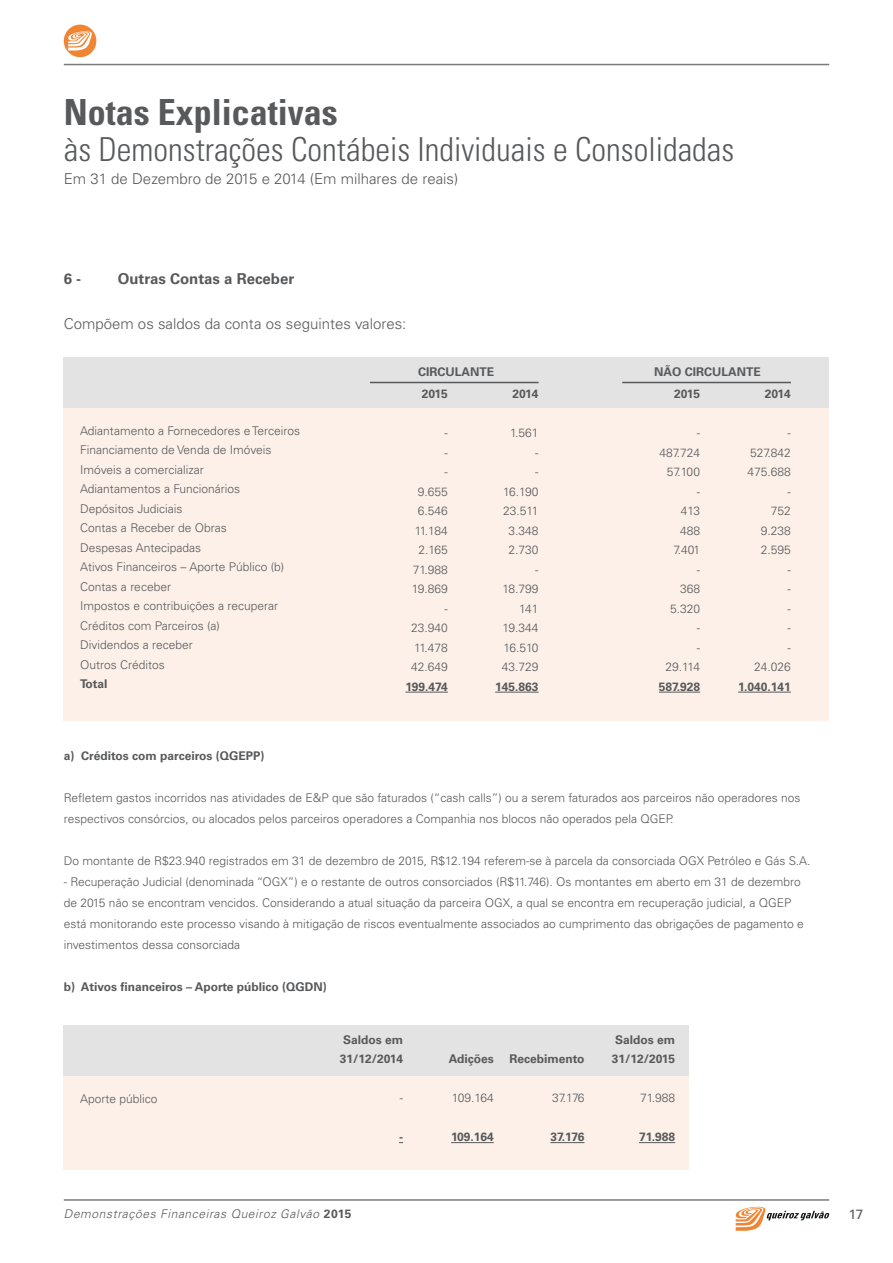
<style>
.page{position:relative;width:893px;height:1263px;background:#fff}
.page>*{position:absolute;margin:0;border:0;box-sizing:border-box;transform-origin:0 0}
.t1{font:700 condensed 36px "Univers";color:#58595b}
.t2{font:300 condensed 33px "Univers";color:#58595b}
.t3{font:300 15px "Univers";color:#58595b}
.t4{font:700 15px "Univers";color:#58595b}
.t5{font:13.5px "Univers";color:#58595b}
.t6{font:300 12px/19.5px "Univers";color:#58595b;text-align:right}
.t7{font:700 12px/19.5px "Univers";color:#58595b}
.t8{font:italic 300 12px "Univers";letter-spacing:.05em;color:#58595b}
.s1{font-weight:700;font-style:normal}
</style>
<div class="page">
<svg style="left:735px;top:1207px;width:94px;height:24px"></svg>
<hr style="left:64px;top:1199px;width:765px;height:2px;background:#58595b">
<hr style="left:64px;top:64px;width:765px;height:1px;background:#58595b">
<div style="left:64px;top:25px;width:32px;height:32px;background:#f08534;border-radius:50%"></div>
<svg style="left:68px;top:31px;width:24px;height:20px"></svg>
<div style="left:64px;top:357px;width:765px;height:363px;background:#fcf0e8"></div>
<div style="left:64px;top:357px;width:765px;height:51px;background:#e3e3e3"></div>
<hr style="left:405px;top:692px;width:43px;height:1px;background:#58595b">
<hr style="left:495px;top:692px;width:44px;height:1px;background:#58595b">
<hr style="left:370px;top:382px;width:169px;height:1px;background:#58595b">
<hr style="left:659px;top:692px;width:41px;height:1px;background:#58595b">
<hr style="left:738px;top:692px;width:53px;height:1px;background:#58595b">
<hr style="left:622px;top:382px;width:169px;height:1px;background:#58595b">
<div style="left:64px;top:1025px;width:625px;height:144px;background:#fcf0e8"></div>
<div style="left:64px;top:1025px;width:625px;height:51px;background:#e3e3e3"></div>
<hr style="left:451px;top:1142px;width:43px;height:1px;background:#58595b">
<hr style="left:550px;top:1142px;width:34px;height:1px;background:#58595b">
<hr style="left:639px;top:1142px;width:36px;height:1px;background:#58595b">
<h1 class="t1" style="left:64px;top:90px;width:275px">Notas Explicativas</h1>
<h2 class="t2" style="left:64px;top:130px;width:672px">às Demonstrações Contábeis Individuais e Consolidadas</h2>
<p class="t3" style="left:64px;top:169px;width:396px">Em 31 de Dezembro de 2015 e 2014 (Em milhares de reais)</p>
<p class="t4" style="left:64px;top:270px;width:19px">6 -</p>
<p class="t4" style="left:118px;top:270px;width:178px">Outras Contas a Receber</p>
<p class="t3" style="left:64px;top:314px;width:344px">Compõem os saldos da conta os seguintes valores:</p>
<p class="t7" style="left:418px;top:362px;width:77px">CIRCULANTE</p>
<p class="t6" style="left:80px;top:421px;width:222px;text-align:left">Adiantamento a Fornecedores e Terceiros<br>Financiamento de Venda de Imóveis<br>Imóveis a comercializar<br>Adiantamentos a Funcionários<br>Depósitos Judiciais<br>Contas a Receber de Obras<br>Despesas Antecipadas<br>Ativos Financeiros – Aporte Público (b)<br>Contas a receber<br>Impostos e contribuições a recuperar<br>Créditos com Parceiros (a)<br>Dividendos a receber<br>Outros Créditos</p>
<p class="t7" style="left:80px;top:674px;width:29px">Total</p>
<p class="t7" style="left:422px;top:384px;width:28px">2015</p>
<p class="t6" style="left:411px;top:423px;width:38px">-<br>-<br>-<br>9.655<br>6.546<br>11.184<br>2.165<br>71.988<br>19.869 -<br>23.940<br>11.478<br>42.649</p>
<p class="t7" style="left:405px;top:677px;width:44px">199.474</p>
<p class="t7" style="left:513px;top:384px;width:28px">2014</p>
<p class="t6" style="left:502px;top:423px;width:38px">1.561<br>-<br>-<br>16.190<br>23.511<br>3.348<br>2.730<br>-<br>18.799<br>141<br>19.344<br>16.510<br>43.729</p>
<p class="t7" style="left:495px;top:677px;width:45px">145.863</p>
<p class="t7" style="left:654px;top:362px;width:108px">NÃO CIRCULANTE</p>
<p class="t7" style="left:674px;top:384px;width:28px">2015</p>
<p class="t6" style="left:659px;top:423px;width:42px">-<br>487.724<br>57.100<br>-<br>413<br>488<br>7.401<br>-<br>368<br>5.320<br>-<br>-<br>29.114</p>
<p class="t7" style="left:659px;top:677px;width:43px">587.928</p>
<p class="t7" style="left:765px;top:384px;width:28px">2014</p>
<p class="t6" style="left:747px;top:423px;width:45px">-<br>527.842<br>475.688 -<br>752<br>9.238<br>2.595<br>-<br>-<br>-<br>-<br>-<br>24.026</p>
<p class="t7" style="left:738px;top:677px;width:54px">1.040.141</p>
<p class="t7" style="left:64px;top:746px;width:202px">a) Créditos com parceiros (QGEPP)</p>
<p class="t6" style="left:64px;top:787px;width:738px;line-height:21px;text-align:left">Refletem gastos incorridos nas atividades de E&amp;P que são faturados (“cash calls”) ou a serem faturados aos parceiros não operadores nos respectivos consórcios, ou alocados pelos parceiros operadores a Companhia nos blocos não operados pela QGEP.</p>
<p class="t6" style="left:64px;top:851px;width:748px">Do montante de R$23.940 registrados em 31 de dezembro de 2015, R$12.194 referem-se à parcela da consorciada OGX Petróleo e Gás S.A.</p>
<p class="t6" style="left:64px;top:871px;width:742px;line-height:21px;text-align:left">- Recuperação Judicial (denominada “OGX”) e o restante de outros consorciados (R$11.746). Os montantes em aberto em 31 de dezembro de 2015 não se encontram vencidos. Considerando a atual situação da parceira OGX, a qual se encontra em recuperação judicial, a QGEP está monitorando este processo visando à mitigação de riscos eventualmente associados ao cumprimento das obrigações de pagamento e investimentos dessa consorciada</p>
<p class="t7" style="left:64px;top:977px;width:265px">b) Ativos financeiros – Aporte público (QGDN)</p>
<p class="t6" style="left:80px;top:1089px;width:79px">Aporte público</p>
<p class="t7" style="left:340px;top:1030px;width:65px">Saldos em<br>31/12/2014</p>
<p class="t6" style="left:400px;top:1088px;width:5px">-</p>
<p class="t7" style="left:399px;top:1127px;width:5px">-</p>
<p class="t7" style="left:449px;top:1049px;width:47px">Adições</p>
<p class="t6" style="left:452px;top:1088px;width:43px">109.164</p>
<p class="t7" style="left:451px;top:1127px;width:44px">109.164</p>
<p class="t7" style="left:509px;top:1049px;width:77px">Recebimento</p>
<p class="t6" style="left:552px;top:1088px;width:34px">37.176</p>
<p class="t7" style="left:550px;top:1127px;width:36px">37.176</p>
<p class="t7" style="left:612px;top:1030px;width:65px">Saldos em<br>31/12/2015</p>
<p class="t6" style="left:640px;top:1088px;width:37px">71.988</p>
<p class="t7" style="left:639px;top:1127px;width:38px">71.988</p>
<p class="t8" style="left:64px;top:1207px;width:289px">Demonstrações Financeiras Queiroz Galvão <span class="s1">2015</span></p>
<p class="t5" style="left:849px;top:1206px;width:16px">17</p>
</div>
